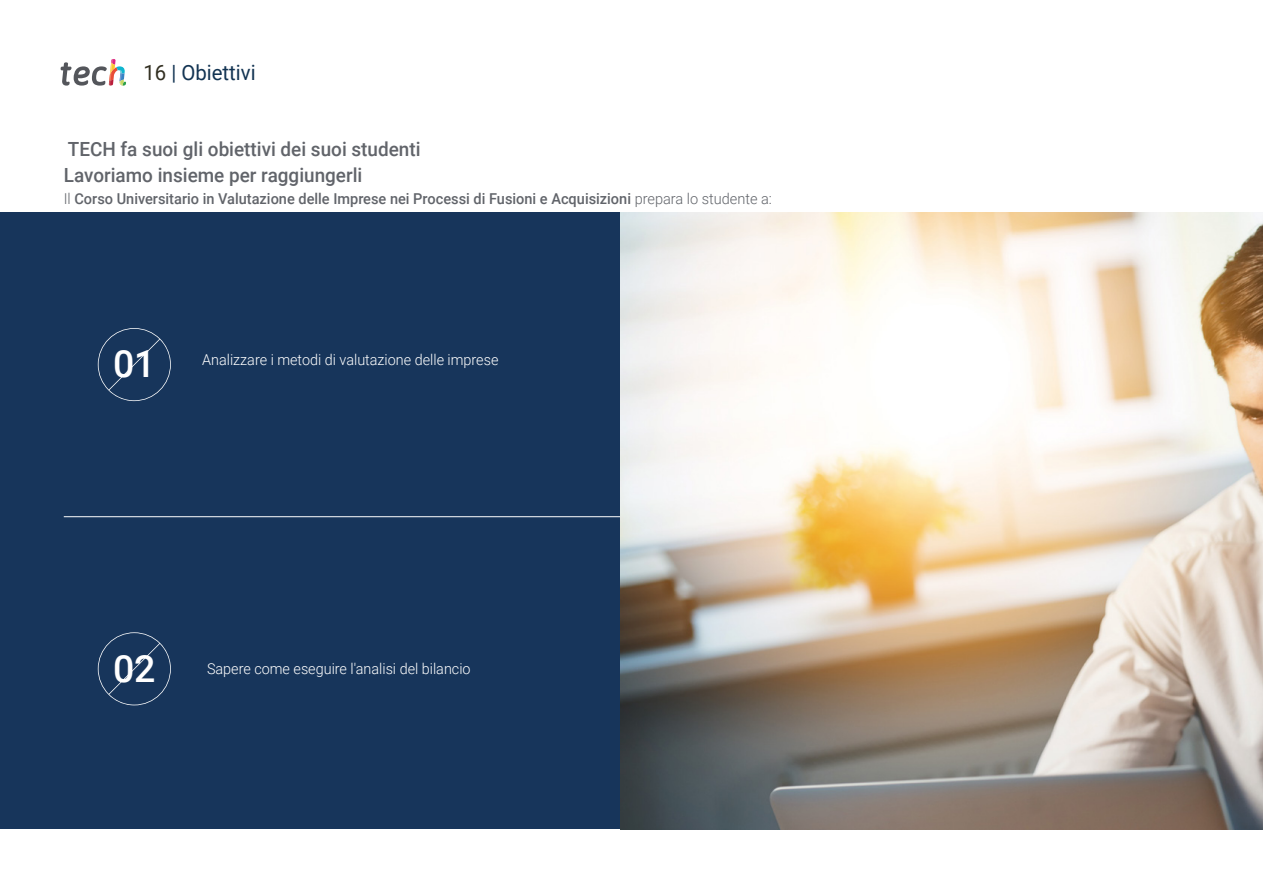
<style>
.page{position:relative;width:1263px;height:893px;background:#fff}
.page>*{position:absolute;margin:0;border:0;box-sizing:border-box;transform-origin:0 0}
.t1{font:500 37.5px "Roboto";color:#fff}
.t2{font:21px "Roboto";color:#123352}
.t3{font:500 19.5px/25.5px "Roboto";color:#61646a}
.t4{font:500 15px "Roboto";color:#61646a}
.t5{font:300 15px "Roboto";color:#fff;scale:.96 1}
.s1{color:#312e20}
.s2{font-weight:300}
</style>
<div class="page">
<div style="left:0;top:213px;width:621px;height:616px;background:#17355b"></div>
<svg style="left:98px;top:328px;width:73px;height:73px"></svg>
<svg style="left:98px;top:632px;width:73px;height:73px"></svg>
<hr style="left:64px;top:516px;width:1199px;height:1px;background:#fff">
<img style="left:621px;top:213px;width:642px;height:616px">
<svg style="left:61px;top:59px;width:65px;height:27px"></svg>
<h2 class="t2" style="left:144px;top:57px;width:114px"><span class="s1">16</span> | Obiettivi</h2>
<h3 class="t3" style="left:64px;top:136px;width:358px">TECH fa suoi gli obiettivi dei suoi studenti<br>Lavoriamo insieme per raggiungerli</h3>
<p class="t4" style="left:64px;top:188px;width:710px"><span class="s2">Il</span> Corso Universitario in Valutazione delle Imprese nei Processi di Fusioni e Acquisizioni <span class="s2">prepara lo studente a:</span></p>
<h1 class="t1" style="left:113px;top:338px;width:44px">01</h1>
<p class="t5" style="left:202px;top:349px;width:310px">Analizzare i metodi di valutazione delle imprese</p>
<h1 class="t1" style="left:113px;top:642px;width:44px">02</h1>
<p class="t5" style="left:207px;top:659px;width:276px">Sapere come eseguire l'analisi del bilancio</p>
</div>
